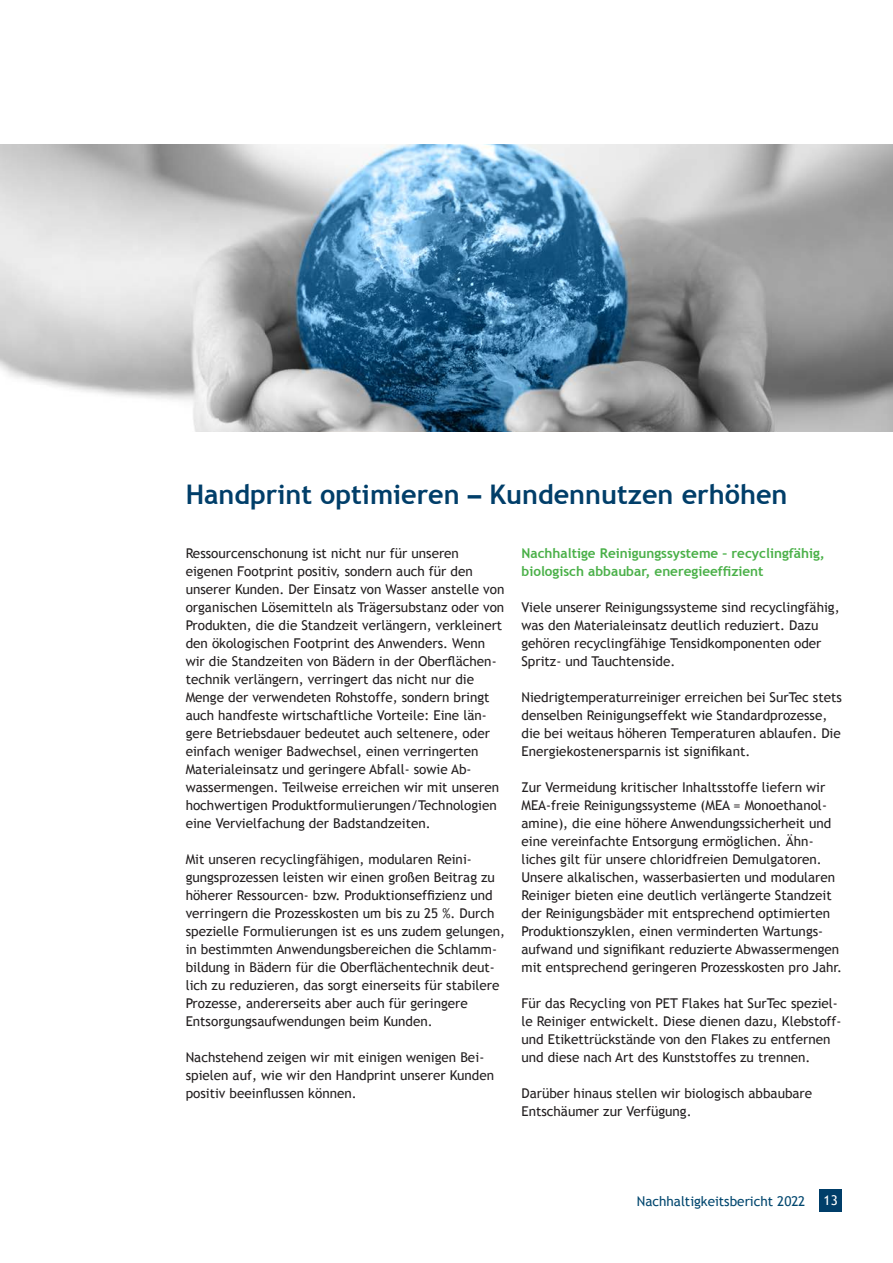
<style>
.page{position:relative;width:893px;height:1263px;background:#fff}
.page>*{position:absolute;margin:0;border:0;box-sizing:border-box;transform-origin:0 0}
.t1{font:700 27px "Trebuchet MS";color:#003e69}
.t2{font:13.5px/18px "Trebuchet MS";color:#231f20}
.t3{font:700 13.5px/18px "Trebuchet MS";color:#4ab048}
.t4{font:13.5px "Trebuchet MS";color:#00466e}
.t5{font:13.5px "Trebuchet MS";color:#fff}
.s1{font-family:"Helvetica Neue"}
</style>
<div class="page">
<img style="left:0;top:145px;width:893px;height:286px">
<div style="left:820px;top:1189px;width:22px;height:23px;background:#003e69"></div>
<p class="t1" style="left:186px;top:478px;width:603px">Handprint optimieren <span class="s1">–</span> Kundennutzen erhöhen</p>
<p class="t2" style="left:186px;top:544px;width:320px">Ressourcenschonung ist nicht nur für unseren eigenen Footprint positiv, sondern auch für den unserer Kunden. Der Einsatz von Wasser anstelle von organischen Lösemitteln als Trägersubstanz oder von Produkten, die die Standzeit verlängern, verkleinert den ökologischen Footprint des Anwenders. Wenn wir die Standzeiten von Bädern in der Oberflächen&shy;technik verlängern, verringert das nicht nur die Menge der verwendeten Rohstoffe, sondern bringt auch handfeste wirtschaftliche Vorteile: Eine län&shy;gere Betriebsdauer bedeutet auch seltenere, oder einfach weniger Badwechsel, einen verringerten Materialeinsatz und geringere Abfall- sowie Ab&shy;wassermengen. Teilweise erreichen wir mit unseren hochwertigen Produktformulierungen/Technologien eine Vervielfachung der Badstandzeiten.</p>
<p class="t2" style="left:186px;top:850px;width:321px">Mit unseren recyclingfähigen, modularen Reini&shy;gungsprozessen leisten wir einen großen Beitrag zu höherer Ressourcen- bzw. Produktionseffizienz und verringern die Prozesskosten um bis zu 25 %. Durch spezielle Formulierungen ist es uns zudem gelungen, in bestimmten Anwendungsbereichen die Schlamm&shy;bildung in Bädern für die Oberflächentechnik deut&shy;lich zu reduzieren, das sorgt einerseits für stabilere Prozesse, andererseits aber auch für geringere Entsorgungsaufwendungen beim Kunden.</p>
<p class="t2" style="left:186px;top:1048px;width:310px">Nachstehend zeigen wir mit einigen wenigen Bei&shy;spielen auf, wie wir den Handprint unserer Kunden positiv beeinflussen können.</p>
<p class="t3" style="left:521px;top:544px;width:305px">Nachhaltige Reinigungssysteme – recyclingfähig, biologisch abbaubar, eneregieeffizient</p>
<p class="t2" style="left:521px;top:598px;width:320px">Viele unserer Reinigungssysteme sind recyclingfähig, was den Materialeinsatz deutlich reduziert. Dazu gehören recyclingfähige Tensidkomponenten oder Spritz- und Tauchtenside.</p>
<p class="t2" style="left:521px;top:688px;width:322px">Niedrigtemperaturreiniger erreichen bei SurTec stets denselben Reinigungseffekt wie Standardprozesse, die bei weitaus höheren Temperaturen ablaufen. Die Energiekostenersparnis ist signifikant.</p>
<p class="t2" style="left:521px;top:778px;width:311px">Zur Vermeidung kritischer Inhaltsstoffe liefern wir MEA-freie Reinigungssysteme (MEA = Monoethanol&shy;amine), die eine höhere Anwendungssicherheit und eine vereinfachte Entsorgung ermöglichen. Ähn-</p>
<p class="t2" style="left:521px;top:850px;width:302px">liches gilt für unsere chloridfreien Demulgatoren.</p>
<p class="t2" style="left:521px;top:868px;width:322px">Unsere alkalischen, wasserbasierten und modularen Reiniger bieten eine deutlich verlängerte Standzeit der Reinigungsbäder mit entsprechend optimierten Produktionszyklen, einen verminderten Wartungs&shy;aufwand und signifikant reduzierte Abwassermengen mit entsprechend geringeren Prozesskosten pro Jahr.</p>
<p class="t2" style="left:521px;top:994px;width:322px">Für das Recycling von PET Flakes hat SurTec speziel&shy;le Reiniger entwickelt. Diese dienen dazu, Klebstoff&shy;und Etikettrückstände von den Flakes zu entfernen und diese nach Art des Kunststoffes zu trennen.</p>
<p class="t2" style="left:521px;top:1084px;width:292px">Darüber hinaus stellen wir biologisch abbaubare<br>Entschäumer zur Verfügung.</p>
<p class="t4" style="left:637px;top:1193px;width:170px">Nachhaltigkeitsbericht 2022</p>
<p class="t5" style="left:824px;top:1192px;width:16px">13</p>
</div>
